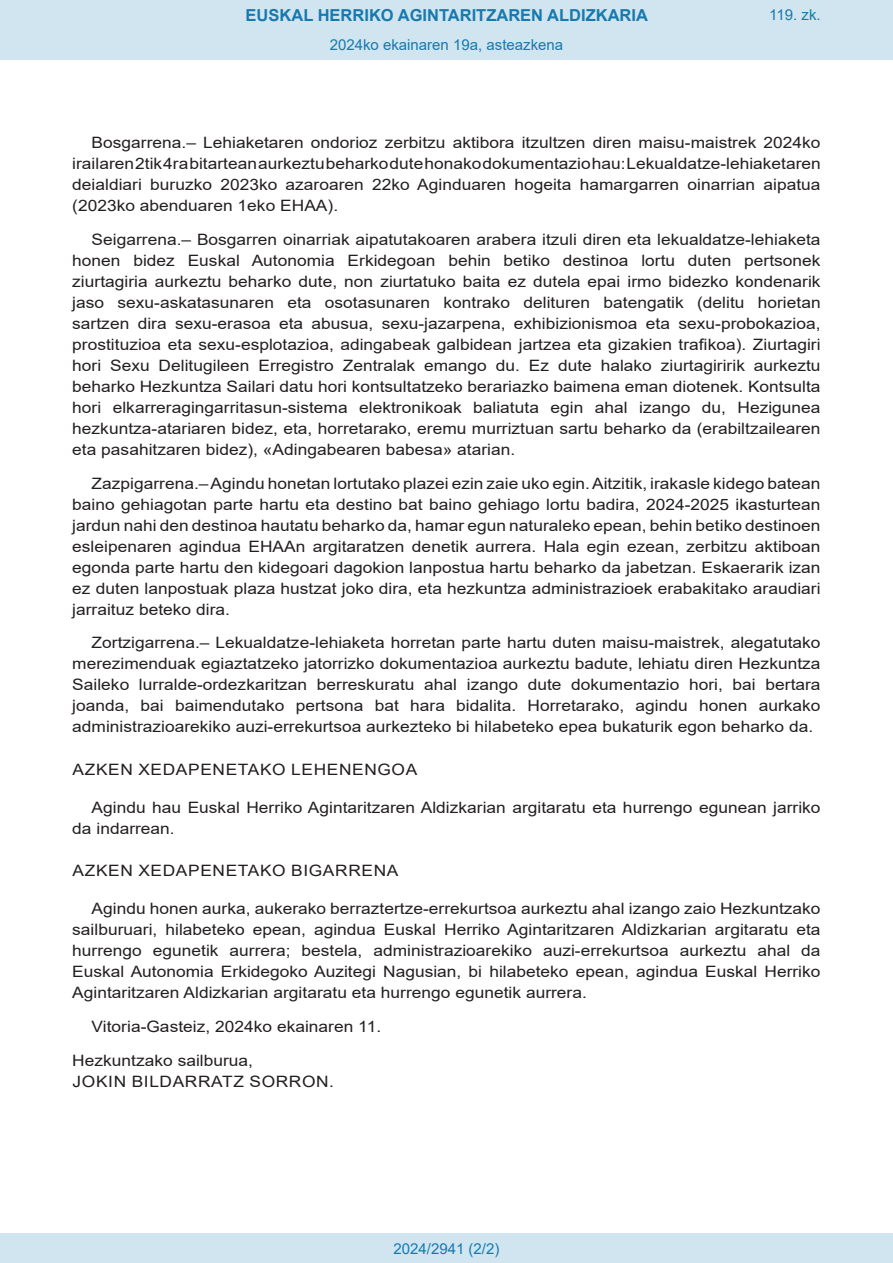
<style>
.page{position:relative;width:893px;height:1263px;background:#fff}
.page>*{position:absolute;margin:0;border:0;box-sizing:border-box;transform-origin:0 0}
.t1{font:700 16.5px "Arial";color:#1879ad}
.BOPVDetalle{font:15.6px/21px "Arial";color:#231f20;text-align:justify;scale:1.11 1}
.BOPVDisposicion{font:15.6px "Arial";letter-spacing:.035em;color:#231f20;scale:1.11 1}
.BOPVFirmaLugFec{font:15.6px "Arial";color:#231f20;scale:1.11 1}
.BOPVFirmaNombre{font:15.6px "Arial";letter-spacing:.035em;color:#231f20;scale:1.11 1}
.BOPVFirmaPuesto{font:15.6px "Arial";color:#231f20;scale:1.11 1}
.Paginacion_Centro{font:15px "Arial";color:#1879ad}
</style>
<div class="page">
<div style="left:0;top:0;width:893px;height:60px;background:#d0e5f0"></div>
<div style="left:0;top:1233px;width:893px;height:30px;background:#d0e5f0"></div>
<p class="t1" style="left:246px;top:3px;width:404px">EUSKAL HERRIKO AGINTARITZAREN ALDIZKARIA</p>
<p class="Paginacion_Centro" style="left:330px;top:35px;width:235px">2024ko ekainaren 19a, asteazkena</p>
<p class="Paginacion_Centro" style="left:769px;top:5px;width:53px">119. zk.</p>
<p class="BOPVDetalle" style="left:72px;top:132px;width:676px;text-indent:19px">Bosgarrena.– Lehiaketaren ondorioz zerbitzu aktibora itzultzen diren maisu-maistrek 2024ko irailaren 2tik 4ra bitartean aurkeztu beharko dute honako dokumentazio hau: Lekualdatze-lehiaketaren deialdiari buruzko 2023ko azaroaren 22ko Aginduaren hogeita hamargarren oinarrian aipatua (2023ko abenduaren 1eko EHAA).</p>
<p class="BOPVDetalle" style="left:72px;top:229px;width:676px;text-indent:19px">Seigarrena.– Bosgarren oinarriak aipatutakoaren arabera itzuli diren eta lekualdatze-lehiaketa honen bidez Euskal Autonomia Erkidegoan behin betiko destinoa lortu duten pertsonek ziurtagiria aurkeztu beharko dute, non ziurtatuko baita ez dutela epai irmo bidezko kondenarik jaso sexu-askatasunaren eta osotasunaren kontrako delituren batengatik (delitu horietan sartzen dira sexu-erasoa eta abusua, sexu-jazarpena, exhibizionismoa eta sexu-probokazioa, prostituzioa eta sexu-esplotazioa, adingabeak galbidean jartzea eta gizakien trafikoa). Ziurtagiri hori Sexu Delitugileen Erregistro Zentralak emango du. Ez dute halako ziurtagiririk aurkeztu beharko Hezkuntza Sailari datu hori kontsultatzeko berariazko baimena eman diotenek. Kontsulta hori elkarreragingarritasun-sistema elektronikoak baliatuta egin ahal izango du, Hezigunea hezkuntza-atariaren bidez, eta, horretarako, eremu murriztuan sartu beharko da (erabiltzailearen eta pasahitzaren bidez), «Adingabearen babesa» atarian.</p>
<p class="BOPVDetalle" style="left:72px;top:473px;width:676px;text-indent:19px">Zazpigarrena.– Agindu honetan lortutako plazei ezin zaie uko egin. Aitzitik, irakasle kidego batean baino gehiagotan parte hartu eta destino bat baino gehiago lortu badira, 2024-2025 ikasturtean jardun nahi den destinoa hautatu beharko da, hamar egun naturaleko epean, behin betiko destinoen esleipenaren agindua EHAAn argitaratzen denetik aurrera. Hala egin ezean, zerbitzu aktiboan egonda parte hartu den kidegoari dagokion lanpostua hartu beharko da jabetzan. Eskaerarik izan ez duten lanpostuak plaza hustzat joko dira, eta hezkuntza administrazioek erabakitako araudiari jarraituz beteko dira.</p>
<p class="BOPVDetalle" style="left:72px;top:632px;width:676px;text-indent:19px">Zortzigarrena.– Lekualdatze-lehiaketa horretan parte hartu duten maisu-maistrek, alegatutako merezimenduak egiaztatzeko jatorrizko dokumentazioa aurkeztu badute, lehiatu diren Hezkuntza Saileko lurralde-ordezkaritzan berreskuratu ahal izango dute dokumentazio hori, bai bertara joanda, bai baimendutako pertsona bat hara bidalita. Horretarako, agindu honen aurkako administrazioarekiko auzi-errekurtsoa aurkezteko bi hilabeteko epea bukaturik egon beharko da.</p>
<p class="BOPVDisposicion" style="left:73px;top:758px;width:312px">AZKEN XEDAPENETAKO LEHENENGOA</p>
<p class="BOPVDetalle" style="left:72px;top:797px;width:676px;text-indent:19px">Agindu hau Euskal Herriko Agintaritzaren Aldizkarian argitaratu eta hurrengo egunean jarriko da indarrean.</p>
<p class="BOPVDisposicion" style="left:73px;top:860px;width:295px">AZKEN XEDAPENETAKO BIGARRENA</p>
<p class="BOPVDetalle" style="left:72px;top:898px;width:676px;text-indent:19px">Agindu honen aurka, aukerako berraztertze-errekurtsoa aurkeztu ahal izango zaio Hezkuntzako sailburuari, hilabeteko epean, agindua Euskal Herriko Agintaritzaren Aldizkarian argitaratu eta hurrengo egunetik aurrera; bestela, administrazioarekiko auzi-errekurtsoa aurkeztu ahal da Euskal Autonomia Erkidegoko Auzitegi Nagusian, bi hilabeteko epean, agindua Euskal Herriko Agintaritzaren Aldizkarian argitaratu eta hurrengo egunetik aurrera.</p>
<p class="BOPVFirmaLugFec" style="left:92px;top:1015px;width:262px">Vitoria-Gasteiz, 2024ko ekainaren 11.</p>
<p class="BOPVFirmaPuesto" style="left:72px;top:1049px;width:164px">Hezkuntzako sailburua,</p>
<p class="BOPVFirmaNombre" style="left:73px;top:1070px;width:237px">JOKIN BILDARRATZ SORRON.</p>
<p class="Paginacion_Centro" style="left:393px;top:1238px;width:107px">2024/2941 (2/2)</p>
</div>
